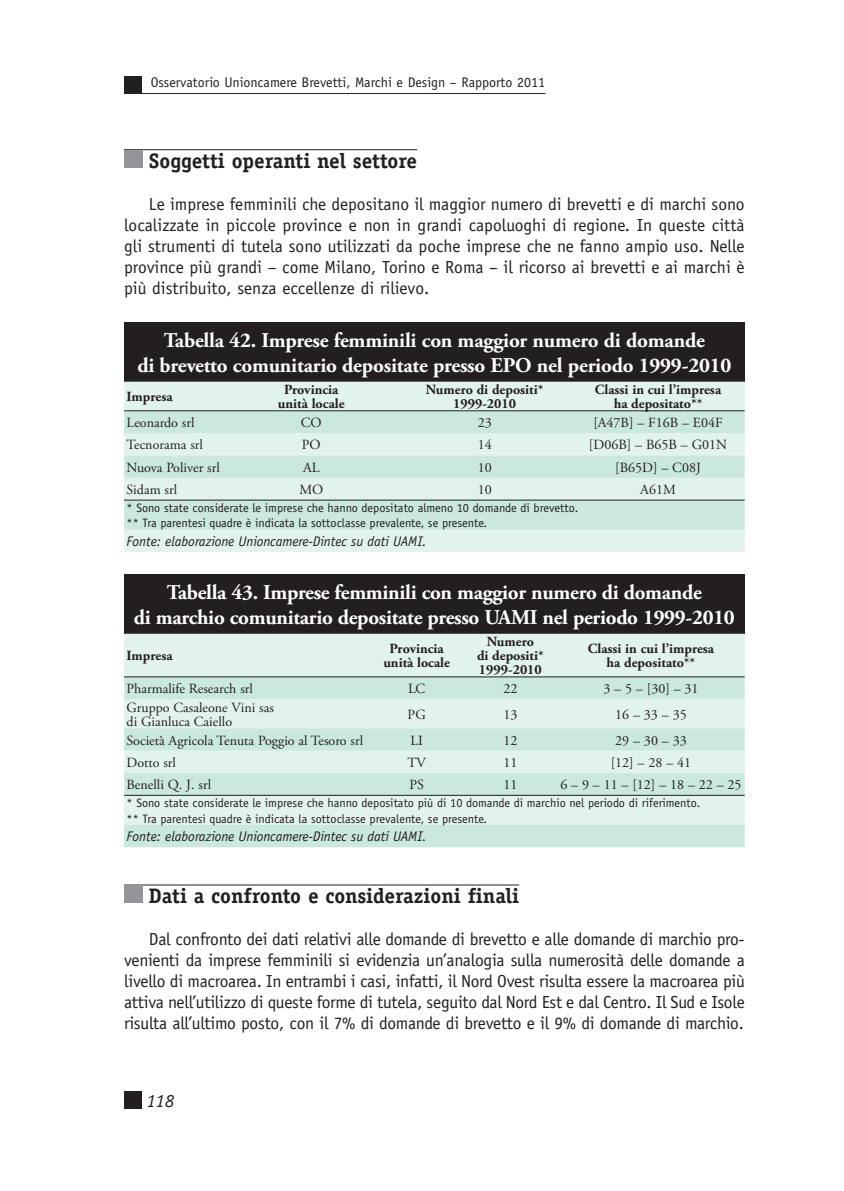
<style>
.page{position:relative;width:844px;height:1191px;background:#fff}
.page>*{position:absolute;margin:0;border:0;box-sizing:border-box;transform-origin:0 0}
.t1{font:700 21px/24.5px "Adobe Garamond Pro";letter-spacing:-.015em;color:#fff;text-align:center}
.t2{font:700 21px "Officina Serif LT";color:#231f20}
.t3{font:italic 18.38px "Officina Serif LT";color:#231f20}
.t4{font:17.5px/21px "Officina Sans LT";letter-spacing:-.015em;color:#231f20;text-align:justify}
.t5{font:14px/14px "Adobe Garamond Pro";color:#231f20}
.t6{font:700 14px/14px "Adobe Garamond Pro";color:#231f20;text-align:center}
.t7{font:italic 14px "Officina Sans LT";color:#231f20}
.t8{font:14px "Officina Sans LT";color:#231f20}
.t9{font:12.25px/15.6px "Officina Sans LT";color:#231f20}
</style>
<div class="page">
<div style="left:124px;top:1091px;width:17px;height:18px;background:#231f20"></div>
<hr style="left:124px;top:93px;width:421px;height:1px;background:#231f20">
<div style="left:124px;top:76px;width:17px;height:18px;background:#231f20"></div>
<hr style="left:124px;top:149px;width:293px;height:1px;background:#231f20">
<hr style="left:124px;top:884px;width:395px;height:1px;background:#231f20">
<div style="left:124px;top:150px;width:18px;height:17px;background:#939598"></div>
<div style="left:124px;top:322px;width:620px;height:60px;background:#231f20"></div>
<div style="left:124px;top:382px;width:620px;height:170px;background:#e2f3ee"></div>
<svg style="left:124px;top:411px;width:620px;height:119px;background:#d2eae4"></svg>
<hr style="left:124px;top:500px;width:620px;height:1px;background:#231f20">
<hr style="left:124px;top:410px;width:620px;height:1px;background:#231f20">
<div style="left:124px;top:574px;width:620px;height:60px;background:#231f20"></div>
<div style="left:124px;top:634px;width:620px;height:42px;background:#e2f3ee"></div>
<svg style="left:124px;top:677px;width:620px;height:170px;background:#d4ece6"></svg>
<hr style="left:124px;top:795px;width:620px;height:1px;background:#231f20">
<hr style="left:124px;top:676px;width:620px;height:1px;background:#231f20">
<div style="left:124px;top:885px;width:18px;height:17px;background:#939598"></div>
<p class="t8" style="left:151px;top:77px;width:396px">Osservatorio Unioncamere Brevetti, Marchi e Design – Rapporto 2011</p>
<p class="t2" style="left:149px;top:153px;width:269px">Soggetti operanti nel settore</p>
<p class="t4" style="left:124px;top:195px;width:622px;text-indent:25px">Le imprese femminili che depositano il maggior numero di brevetti e di marchi sono localizzate in piccole province e non in grandi capoluoghi di regione. In queste città gli strumenti di tutela sono utilizzati da poche imprese che ne fanno ampio uso. Nelle province più grandi – come Milano, Torino e Roma – il ricorso ai brevetti e ai marchi è più distribuito, senza eccellenze di rilievo.</p>
<p class="t1" style="left:137px;top:330px;width:595px">Tabella 42. Imprese femminili con maggior numero di domande<br>di brevetto comunitario depositate presso EPO nel periodo 1999-2010</p>
<p class="t6" style="left:126px;top:391px;width:47px">Impresa</p>
<p class="t6" style="left:278px;top:384px;width:68px">Provincia unità locale</p>
<p class="t6" style="left:426px;top:384px;width:119px">Numero di depositi*<br>1999-2010</p>
<p class="t6" style="left:594px;top:384px;width:128px">Classi in cui l’impresa ha depositato**</p>
<p class="t5" style="left:126px;top:417px;width:69px">Leonardo srl</p>
<p class="t5" style="left:301px;top:417px;width:22px">CO</p>
<p class="t5" style="left:477px;top:417px;width:15px">23</p>
<p class="t5" style="left:593px;top:417px;width:131px">[A47B] – F16B – E04F</p>
<p class="t5" style="left:126px;top:439px;width:78px">Tecnorama srl</p>
<p class="t5" style="left:302px;top:439px;width:20px">PO</p>
<p class="t5" style="left:477px;top:439px;width:15px">14</p>
<p class="t5" style="left:588px;top:439px;width:140px">[D06B] – B65B – G01N</p>
<p class="t5" style="left:126px;top:461px;width:95px">Nuova Poliver srl</p>
<p class="t5" style="left:303px;top:461px;width:18px">AL</p>
<p class="t5" style="left:477px;top:461px;width:15px">10</p>
<p class="t5" style="left:615px;top:461px;width:87px">[B65D] – C08J</p>
<p class="t5" style="left:126px;top:484px;width:52px">Sidam srl</p>
<p class="t5" style="left:299px;top:484px;width:25px">MO</p>
<p class="t5" style="left:477px;top:484px;width:15px">10</p>
<p class="t5" style="left:640px;top:484px;width:37px">A61M</p>
<p class="t9" style="left:126px;top:501px;width:453px">* Sono state considerate le imprese che hanno depositato almeno 10 domande di brevetto. ** Tra parentesi quadre è indicata la sottoclasse prevalente, se presente.</p>
<p class="t7" style="left:126px;top:536px;width:301px">Fonte: elaborazione Unioncamere-Dintec su dati UAMI.</p>
<p class="t1" style="left:134px;top:582px;width:602px">Tabella 43. Imprese femminili con maggior numero di domande<br>di marchio comunitario depositate presso UAMI nel periodo 1999-2010</p>
<p class="t6" style="left:126px;top:650px;width:47px">Impresa</p>
<p class="t6" style="left:383px;top:643px;width:68px">Provincia unità locale</p>
<p class="t6" style="left:477px;top:636px;width:68px">Numero<br>di depositi*<br>1999-2010</p>
<p class="t6" style="left:587px;top:643px;width:128px">Classi in cui l’impresa ha depositato**</p>
<p class="t5" style="left:126px;top:683px;width:128px">Pharmalife Research srl</p>
<p class="t5" style="left:408px;top:683px;width:19px">LC</p>
<p class="t5" style="left:503px;top:683px;width:15px">22</p>
<p class="t5" style="left:603px;top:683px;width:97px">3 – 5 – [30] – 31</p>
<p class="t5" style="left:126px;top:701px;width:149px">Gruppo Casaleone Vini sas di Gianluca Caiello</p>
<p class="t5" style="left:407px;top:708px;width:20px">PG</p>
<p class="t5" style="left:503px;top:708px;width:15px">13</p>
<p class="t5" style="left:615px;top:708px;width:73px">16 – 33 – 35</p>
<p class="t5" style="left:126px;top:734px;width:238px">Società Agricola Tenuta Poggio al Tesoro srl</p>
<p class="t5" style="left:410px;top:734px;width:14px">LI</p>
<p class="t5" style="left:503px;top:734px;width:15px">12</p>
<p class="t5" style="left:615px;top:734px;width:73px">29 – 30 – 33</p>
<p class="t5" style="left:126px;top:756px;width:51px">Dotto srl</p>
<p class="t5" style="left:407px;top:756px;width:20px">TV</p>
<p class="t5" style="left:503px;top:756px;width:15px">11</p>
<p class="t5" style="left:610px;top:756px;width:82px">[12] – 28 – 41</p>
<p class="t5" style="left:126px;top:779px;width:86px">Benelli Q. J. srl</p>
<p class="t5" style="left:409px;top:779px;width:16px">PS</p>
<p class="t5" style="left:503px;top:779px;width:15px">11</p>
<p class="t5" style="left:560px;top:779px;width:183px">6 – 9 – 11 – [12] – 18 – 22 – 25</p>
<p class="t9" style="left:126px;top:796px;width:575px">* Sono state considerate le imprese che hanno depositato più di 10 domande di marchio nel periodo di riferimento. ** Tra parentesi quadre è indicata la sottoclasse prevalente, se presente.</p>
<p class="t7" style="left:126px;top:831px;width:301px">Fonte: elaborazione Unioncamere-Dintec su dati UAMI.</p>
<p class="t2" style="left:149px;top:888px;width:371px">Dati a confronto e considerazioni finali</p>
<p class="t4" style="left:124px;top:930px;width:622px;text-indent:25px">Dal confronto dei dati relativi alle domande di brevetto e alle domande di marchio pro&shy;venienti da imprese femminili si evidenzia un’analogia sulla numerosità delle domande a livello di macroarea. In entrambi i casi, infatti, il Nord Ovest risulta essere la macroarea più attiva nell’utilizzo di queste forme di tutela, seguito dal Nord Est e dal Centro. Il Sud e Isole risulta all’ultimo posto, con il 7% di domande di brevetto e il 9% di domande di marchio.</p>
<p class="t3" style="left:147px;top:1094px;width:29px">118</p>
</div>
